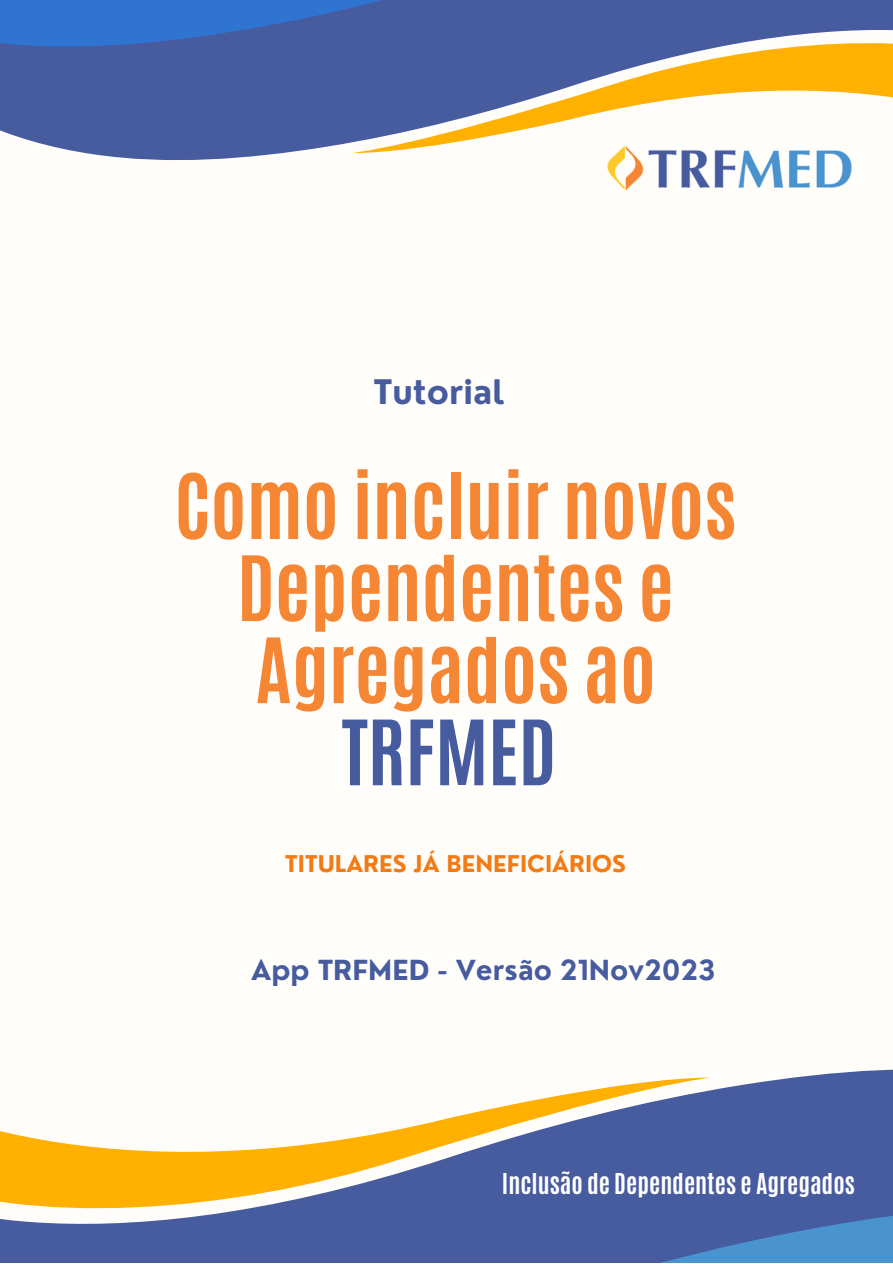
<style>
.page{position:relative;width:893px;height:1264px;background:#fff}
.page>*{position:absolute;margin:0;border:0;box-sizing:border-box;transform-origin:0 0}
.t1{font:700 76.5px/82.1px "Antonio";color:#f58634;text-align:center}
.t2{font:700 76.5px "Antonio";color:#475b9f}
.t3{font:700 33px "Nourd";color:#475b9f}
.t4{font:700 27px "Nourd";color:#475b9f}
.t5{font:700 24px "Antonio";color:#fefefe}
.t6{font:700 22.5px "Nourd";color:#f27b16}
</style>
<div class="page">
<svg style="left:0;top:0;width:892px;height:160px;background:#5769a6"></svg>
<svg style="left:0;top:0;width:409px;height:52px;background:#376abe"></svg>
<svg style="left:351px;top:27px;width:541px;height:126px"></svg>
<svg style="left:0;top:1069px;width:892px;height:193px;background:#6172ab"></svg>
<svg style="left:642px;top:1197px;width:250px;height:65px;background:#4771b2"></svg>
<svg style="left:0;top:1077px;width:711px;height:150px"></svg>
<img style="left:598px;top:113px;width:256px;height:78px">
<p class="t3" style="left:374px;top:371px;width:132px">Tutorial</p>
<p class="t1" style="left:174px;top:465px;width:563px">Como incluir novos<br>Dependentes e<br>Agregados ao</p>
<p class="t2" style="left:341px;top:697px;width:216px">TRFMED</p>
<p class="t6" style="left:285px;top:850px;width:342px">TITULARES JÁ BENEFICIÁRIOS</p>
<p class="t4" style="left:251px;top:952px;width:466px">App TRFMED - Versão 21Nov2023</p>
<p class="t5" style="left:502px;top:1166px;width:354px">Inclusão de Dependentes e Agregados</p>
</div>
